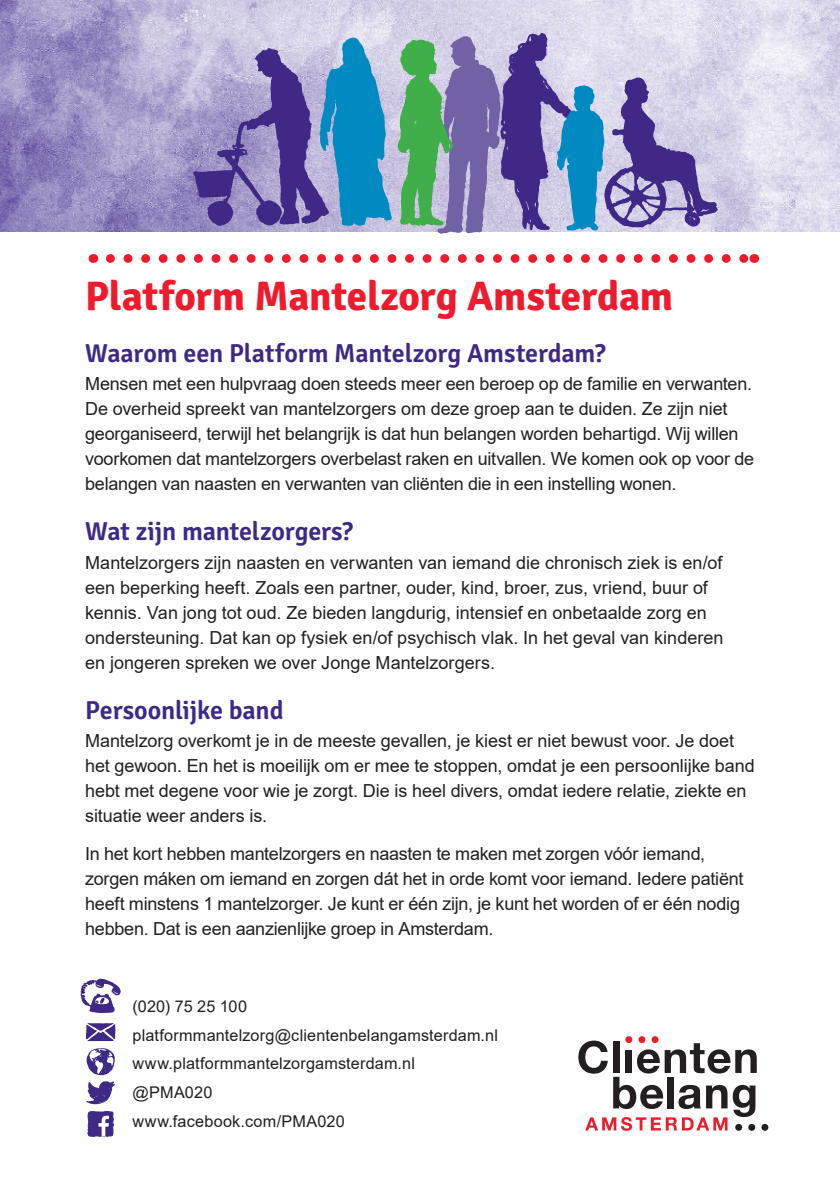
<style>
.page{position:relative;width:840px;height:1191px;background:#fff}
.page>*{position:absolute;margin:0;border:0;box-sizing:border-box;transform-origin:0 0}
.kop{font:700 41px "Signika";letter-spacing:-.005em;color:#ee1b2d}
.Tussenkop{font:600 26px "Signika";letter-spacing:-.005em;color:#402886}
.t1{font:18px/25px "Arial";letter-spacing:-.01em;color:#231f20}
.t2{font:16.2px "Arial";letter-spacing:.01em;color:#231f20}
</style>
<div class="page">
<img style="left:0;top:0;width:839px;height:231px">
<svg style="left:110px;top:254px;width:634px;height:9px"></svg>
<svg style="left:397px;top:33px;width:320px;height:201px;background:#919bbb"></svg>
<svg style="left:193px;top:37px;width:198px;height:189px;background:#7388be"></svg>
<svg style="left:80px;top:978px;width:41px;height:35px"></svg>
<div style="left:625px;top:1036px;width:7px;height:7px;background:#ee1b2d;border-radius:50%"></div>
<div style="left:638px;top:1036px;width:7px;height:7px;background:#ee1b2d;border-radius:50%"></div>
<div style="left:651px;top:1036px;width:7px;height:7px;background:#ee1b2d;border-radius:50%"></div>
<svg style="left:761px;top:1123px;width:7px;height:7px"></svg>
<svg style="left:578px;top:1040px;width:178px;height:90px"></svg>
<svg style="left:86px;top:1048px;width:29px;height:27px"></svg>
<svg style="left:86px;top:1023px;width:29px;height:18px"></svg>
<svg style="left:86px;top:1081px;width:29px;height:23px"></svg>
<svg style="left:87px;top:1111px;width:27px;height:25px"></svg>
<p class="kop" style="left:85px;top:272px;width:589px">Platform Mantelzorg Amsterdam</p>
<p class="Tussenkop" style="left:85px;top:338px;width:521px">Waarom een Platform Mantelzorg Amsterdam?</p>
<p class="t1" style="left:85px;top:371px;width:670px">Mensen met een hulpvraag doen steeds meer een beroep op de familie en verwanten.<br>De overheid spreekt van mantelzorgers om deze groep aan te duiden. Ze zijn niet georganiseerd, terwijl het belangrijk is dat hun belangen worden behartigd. Wij willen voorkomen dat mantelzorgers overbelast raken en uitvallen. We komen ook op voor de belangen van naasten en verwanten van cliënten die in een instelling wonen.</p>
<p class="Tussenkop" style="left:85px;top:516px;width:269px">Wat zijn mantelzorgers?</p>
<p class="t1" style="left:85px;top:550px;width:639px">Mantelzorgers zijn naasten en verwanten van iemand die chronisch ziek is en/of een beperking heeft. Zoals een partner, ouder, kind, broer, zus, vriend, buur of kennis. Van jong tot oud. Ze bieden langdurig, intensief en onbetaalde zorg en ondersteuning. Dat kan op fysiek en/of psychisch vlak. In het geval van kinderen en jongeren spreken we over Jonge Mantelzorgers.</p>
<p class="Tussenkop" style="left:85px;top:695px;width:200px">Persoonlijke band</p>
<p class="t1" style="left:85px;top:728px;width:670px">Mantelzorg overkomt je in de meeste gevallen, je kiest er niet bewust voor. Je doet het gewoon. En het is moeilijk om er mee te stoppen, omdat je een persoonlijke band hebt met degene voor wie je zorgt. Die is heel divers, omdat iedere relatie, ziekte en situatie weer anders is.</p>
<p class="t1" style="left:85px;top:841px;width:659px">In het kort hebben mantelzorgers en naasten te maken met zorgen vóór iemand, zorgen máken om iemand en zorgen dát het in orde komt voor iemand. Iedere patiënt heeft minstens 1 mantelzorger. Je kunt er één zijn, je kunt het worden of er één nodig hebben. Dat is een aanzienlijke groep in Amsterdam.</p>
<p class="t2" style="left:132px;top:995px;width:116px">(020) 75 25 100</p>
<p class="t2" style="left:132px;top:1024px;width:367px">platformmantelzorg@clientenbelangamsterdam.nl</p>
<p class="t2" style="left:132px;top:1052px;width:284px">www.platformmantelzorgamsterdam.nl</p>
<p class="t2" style="left:132px;top:1081px;width:81px">@PMA020</p>
<p class="t2" style="left:132px;top:1110px;width:214px">www.facebook.com/PMA020</p>
</div>
